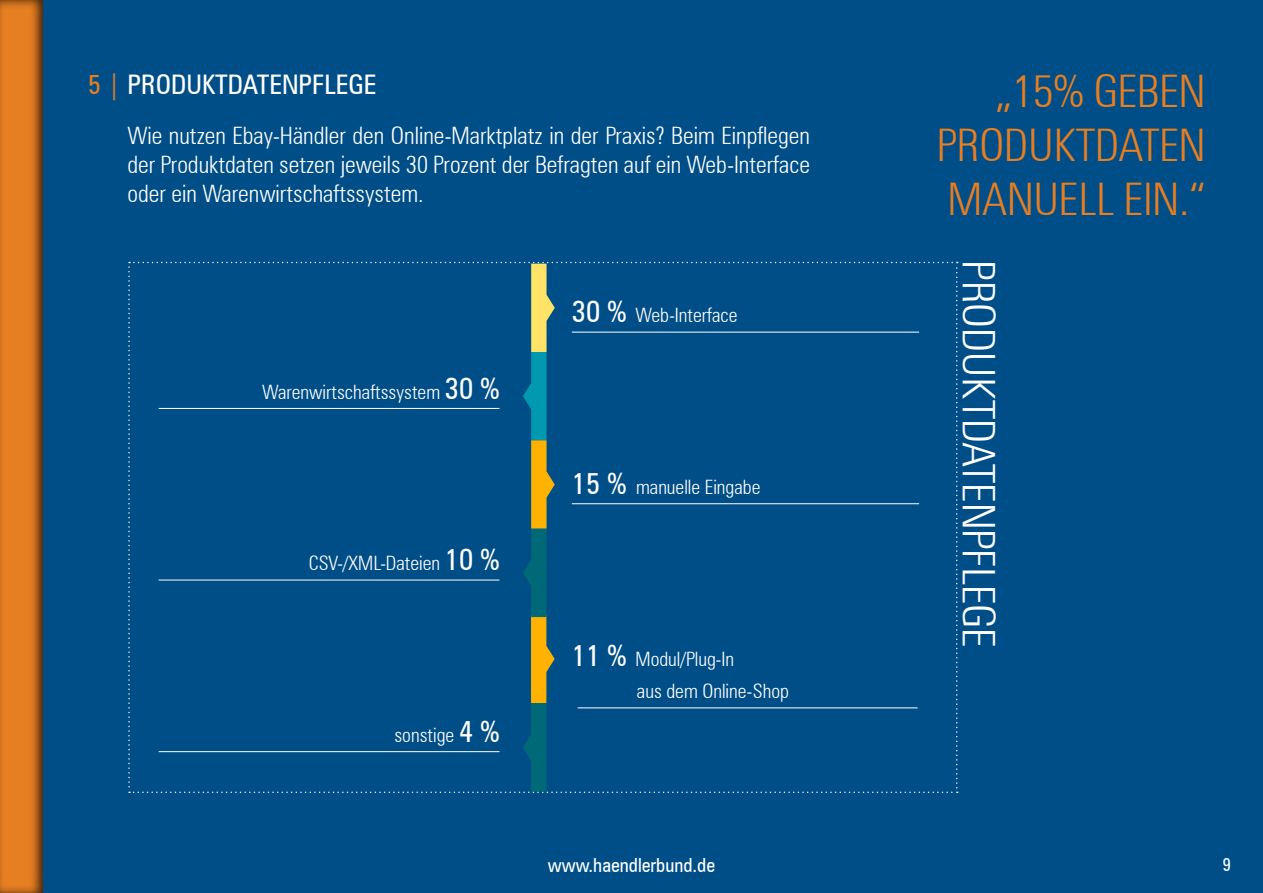
<style>
.page{position:relative;width:1263px;height:893px;background:#fff}
.page>*{position:absolute;margin:0;border:0;box-sizing:border-box;transform-origin:0 0}
.t1{font:300 condensed 45px/54px "Zurich BT";color:#e67e22;text-align:justify}
.t2{font:300 condensed 45px "Zurich BT";color:#fff}
.t3{font:condensed 27px "Zurich BT";color:#fff}
.t4{font:300 condensed 24px/28.8px "Zurich BT";color:#fff;text-align:justify}
.t5{font:300 condensed 19.8px "Zurich BT";color:#fff}
.t6{font:condensed 19.5px "Zurich BT";color:#fff}
.t7{font:condensed 18px "Zurich BT";color:#fff}
.s1{color:#e67e22}
.s2{font-weight:400;font-size:29.7px}
</style>
<div class="page">
<div style="left:20px;top:0;width:1243px;height:893px;background:#004e87"></div>
<div style="left:0;top:0;width:56px;height:893px;background:#000;opacity:.75"></div>
<svg style="left:128px;top:262px;width:830px;height:531px"></svg>
<hr style="left:572px;top:332px;width:347px;height:1px;background:#fff">
<hr style="left:572px;top:503px;width:347px;height:1px;background:#fff">
<hr style="left:159px;top:408px;width:340px;height:1px;background:#fff">
<hr style="left:159px;top:580px;width:340px;height:1px;background:#fff">
<hr style="left:159px;top:751px;width:340px;height:1px;background:#fff">
<hr style="left:578px;top:707px;width:339px;height:1px;background:#fff">
<p class="t3" style="left:88px;top:68px;width:290px"><span class="s1">5 |</span> PRODUKTDATENPFLEGE</p>
<p class="t4" style="left:128px;top:121px;width:684px">Wie nutzen Ebay-Händler den Online-Marktplatz in der Praxis? Beim Einpflegen der Produktdaten setzen jeweils 30 Prozent der Befragten auf ein Web-Interface oder ein Warenwirtschaftssystem.</p>
<p class="t5" style="left:262px;top:380px;width:239px">Warenwirtschaftssystem <span class="s2">30 %</span></p>
<p class="t5" style="left:309px;top:551px;width:192px">CSV-/XML-Dateien <span class="s2">10 %</span></p>
<p class="t5" style="left:394px;top:723px;width:107px">sonstige <span class="s2">4 %</span></p>
<p class="t5" style="left:572px;top:303px;width:167px"><span class="s2">30 %</span> Web-Interface</p>
<p class="t5" style="left:572px;top:475px;width:190px"><span class="s2">15 %</span> manuelle Eingabe</p>
<p class="t5" style="left:572px;top:646px;width:164px"><span class="s2">11 %</span> Modul/Plug-In</p>
<p class="t5" style="left:637px;top:679px;width:154px">aus dem Online-Shop</p>
<h1 class="t1" style="left:937px;top:64px;width:270px;text-indent:60px">„15% GEBEN PRODUKTDATEN MANUELL EIN.“</h1>
<h1 class="t2" style="left:1006px;top:260px;width:388px;rotate:90deg">PRODUKTDATENPFLEGE</h1>
<p class="t6" style="left:548px;top:853px;width:169px">www.haendlerbund.de</p>
<p class="t7" style="left:1222px;top:854px;width:10px">9</p>
</div>
